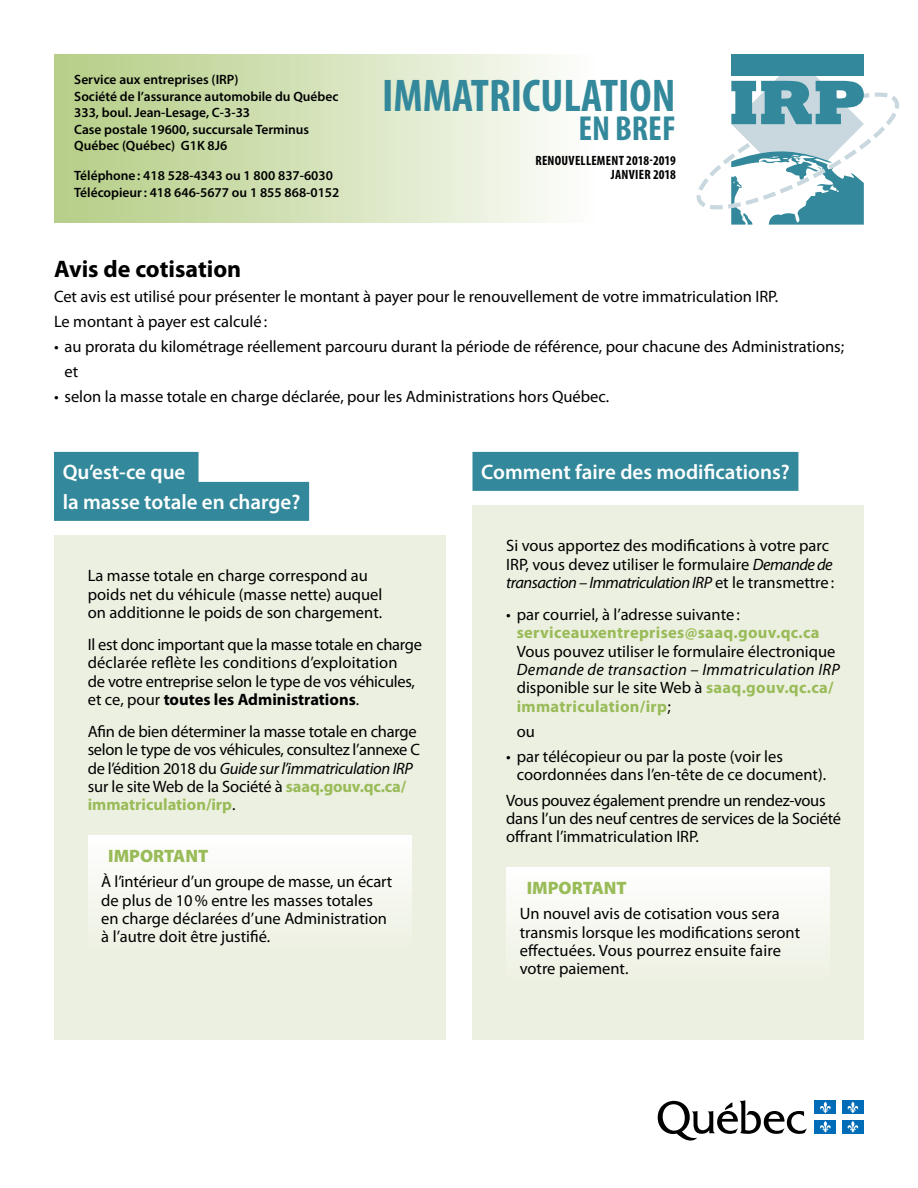
<style>
.page{position:relative;width:918px;height:1188px;background:#fff}
.page>*{position:absolute;margin:0;border:0;box-sizing:border-box;transform-origin:0 0}
.Grand_titre{font:700 condensed 46.05px "Myriad Pro";color:#33899b}
.Grand_titre-2{font:700 condensed 34.8px "Myriad Pro";color:#33899b}
.Sous-titre_1{font:700 24px "Myriad Pro";color:#000}
.Sous-titre_3__Questi{font:600 21px/30px "Myriad Pro";color:#fff}
.t1{font:900 18px "Myriad Pro";color:#99bb58}
.Texte_courant{font:16.5px/18.5px "Myriad Pro";color:#000}
.Liste__puces{font:16.5px "Myriad Pro";color:#000}
.Coordonnées{font:600 13.5px "Myriad Pro";color:#000}
.Date{font:700 condensed 13.5px "Myriad Pro";letter-spacing:.02em;color:#000}
.s1{font-weight:700}
.s2{font-style:italic}
.s3{font-weight:700;color:#99bb58}
</style>
<div class="page">
<div style="left:54px;top:452px;width:145px;height:39px;background:#33899b"></div>
<div style="left:54px;top:482px;width:255px;height:39px;background:#33899b"></div>
<div style="left:54px;top:535px;width:392px;height:504px;background:#ecf0e0"></div>
<div style="left:88px;top:835px;width:323px;height:121px;background:linear-gradient(to bottom,#fff,#ecf0e0)"></div>
<div style="left:472px;top:452px;width:326px;height:39px;background:#33899b"></div>
<div style="left:472px;top:505px;width:392px;height:534px;background:#ecf0e0"></div>
<div style="left:506px;top:867px;width:323px;height:121px;background:linear-gradient(to bottom,#fffffe,#ecf0e0)"></div>
<div style="left:54px;top:54px;width:643px;height:168px;background:linear-gradient(to right,#b4cd85,#fff)"></div>
<div style="left:731px;top:54px;width:133px;height:21px;background:#33899b"></div>
<svg style="left:697px;top:75px;width:202px;height:150px"></svg>
<svg style="left:658px;top:1100px;width:149px;height:41px"></svg>
<div style="left:815px;top:1101px;width:21px;height:13px;background:#006bb6"></div>
<svg style="left:820px;top:1102px;width:11px;height:11px"></svg>
<div style="left:842px;top:1101px;width:22px;height:13px;background:#006bb6"></div>
<svg style="left:847px;top:1102px;width:12px;height:11px"></svg>
<div style="left:815px;top:1120px;width:21px;height:13px;background:#006bb6"></div>
<svg style="left:820px;top:1121px;width:11px;height:12px"></svg>
<div style="left:842px;top:1120px;width:22px;height:13px;background:#006bb6"></div>
<svg style="left:847px;top:1121px;width:12px;height:12px"></svg>
<p class="Coordonnées" style="left:74px;top:71px;width:166px">Service aux entreprises (IRP)</p>
<p class="Coordonnées" style="left:74px;top:88px;width:266px">Société de l’assurance automobile du Québec</p>
<p class="Coordonnées" style="left:74px;top:104px;width:177px">333, boul. Jean-Lesage, C-3-33</p>
<p class="Coordonnées" style="left:74px;top:121px;width:236px">Case postale 19600, succursale Terminus</p>
<p class="Coordonnées" style="left:74px;top:137px;width:155px">Québec (Québec) G1K 8J6</p>
<p class="Coordonnées" style="left:74px;top:167px;width:260px">Téléphone: 418 528-4343 ou 1 800 837-6030</p>
<p class="Coordonnées" style="left:74px;top:184px;width:267px">Télécopieur: 418 646-5677 ou 1 855 868-0152</p>
<p class="Grand_titre" style="left:382px;top:67px;width:295px">IMMATRICULATION</p>
<p class="Grand_titre-2" style="left:579px;top:107px;width:99px">EN BREF</p>
<p class="Date" style="left:535px;top:152px;width:142px">RENOUVELLEMENT 2018-2019</p>
<p class="Date" style="left:611px;top:166px;width:67px">JANVIER 2018</p>
<p class="Sous-titre_1" style="left:54px;top:253px;width:189px">Avis de cotisation</p>
<p class="Texte_courant" style="left:54px;top:287px;width:726px">Cet avis est utilisé pour présenter le montant à payer pour le renouvellement de votre immatriculation IRP.</p>
<p class="Texte_courant" style="left:54px;top:312px;width:215px">Le montant à payer est calculé:</p>
<p class="Texte_courant" style="left:54px;top:337px;width:792px">• au prorata du kilométrage réellement parcouru durant la période de référence, pour chacune des Administrations;</p>
<p class="Liste__puces" style="left:64px;top:362px;width:15px">et</p>
<p class="Texte_courant" style="left:54px;top:387px;width:557px">• selon la masse totale en charge déclarée, pour les Administrations hors Québec.</p>
<p class="Sous-titre_3__Questi" style="left:63px;top:456px;width:239px">Qu’est-ce que<br>la masse totale en charge?</p>
<p class="Texte_courant" style="left:88px;top:566px;width:296px">La masse totale en charge correspond au poids net du véhicule (masse nette) auquel on additionne le poids de son chargement.</p>
<p class="Texte_courant" style="left:88px;top:635px;width:336px">Il est donc important que la masse totale en charge déclarée reflète les conditions d’exploitation<br>de votre entreprise selon le type de vos véhicules, et ce, pour <span class="s1">toutes les Administrations</span>.</p>
<p class="Texte_courant" style="left:88px;top:722px;width:334px">Afin de bien déterminer la masse totale en charge selon le type de vos véhicules, consultez l’annexe C de l’édition 2018 du <span class="s2">Guide sur l’immatriculation IRP </span>sur le site Web de la Société à <span class="s3">saaq.gouv.qc.ca/ immatriculation/irp</span>.</p>
<p class="t1" style="left:108px;top:846px;width:102px">IMPORTANT</p>
<p class="Texte_courant" style="left:101px;top:872px;width:293px">À l’intérieur d’un groupe de masse, un écart de plus de 10% entre les masses totales en charge déclarées d’une Administration à l’autre doit être justifié.</p>
<p class="Sous-titre_3__Questi" style="left:481px;top:456px;width:310px">Comment faire des modifications?</p>
<p class="Texte_courant" style="left:506px;top:536px;width:330px">Si vous apportez des modifications à votre parc<br>IRP, vous devez utiliser le formulaire <span class="s2">Demande de transaction – Immatriculation IRP</span> et le transmettre :</p>
<p class="Texte_courant" style="left:517px;top:605px;width:325px;text-indent:-10px">• par courriel, à l’adresse suivante: <span class="s3">serviceauxentreprises@saaq.gouv.qc.ca </span>Vous pouvez utiliser le formulaire électronique <span class="s2">Demande de transaction – Immatriculation IRP </span>disponible sur le site Web à <span class="s3">saaq.gouv.qc.ca/ immatriculation/irp</span>;</p>
<p class="Liste__puces" style="left:517px;top:721px;width:20px">ou</p>
<p class="Texte_courant" style="left:517px;top:747px;width:311px;text-indent:-10px">• par télécopieur ou par la poste (voir les coordonnées dans l’en-tête de ce document).</p>
<p class="Texte_courant" style="left:506px;top:791px;width:336px">Vous pouvez également prendre un rendez-vous dans l’un des neuf centres de services de la Société offrant l’immatriculation IRP.</p>
<p class="t1" style="left:527px;top:878px;width:102px">IMPORTANT</p>
<p class="Texte_courant" style="left:520px;top:904px;width:282px">Un nouvel avis de cotisation vous sera transmis lorsque les modifications seront effectuées. Vous pourrez ensuite faire votre paiement.</p>
</div>
